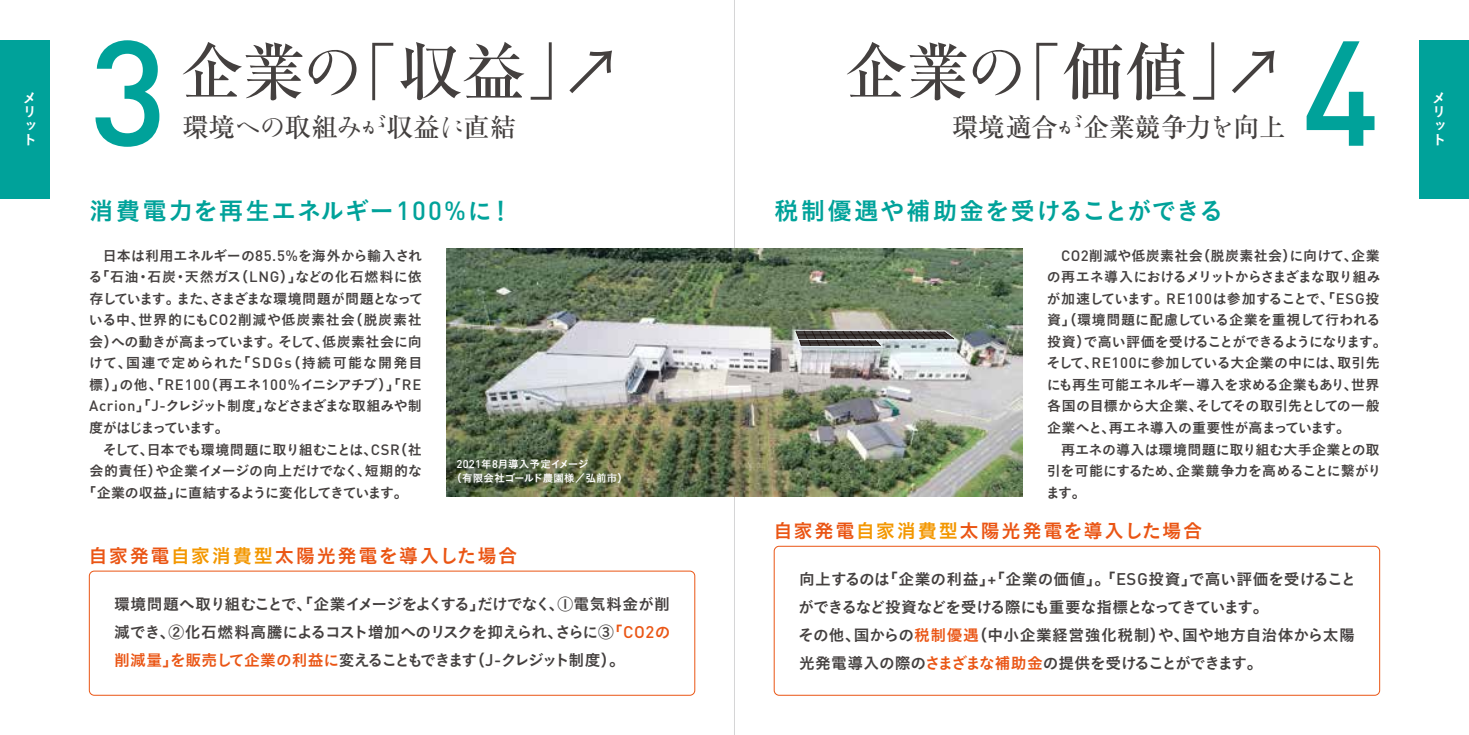
<style>
.page{position:relative;width:1469px;height:735px;background:#fff}
.page>*{position:absolute;margin:0;border:0;box-sizing:border-box;transform-origin:0 0}
.t1{font:500 146.47px "DINOT";color:#00a29a}
.t2{font:500 63px "Ryumin Pro";letter-spacing:-.01em;color:#44403f}
.t3{font:500 26.25px "Ryumin Pro";letter-spacing:.01em;color:#44403f}
.t4{font:24.5px "Koburina Go Std N W6";letter-spacing:.045em;color:#00a29a}
.t5{font:19.25px "Koburina Go Std N W6";letter-spacing:.09em;color:#ea5514}
.t6{font:15.75px/28px "Koburina Go Std N W6";letter-spacing:-.015em;color:#44403f;text-align:justify}
.t7{font:14px/21.5px "Koburina Go Std N W6";letter-spacing:-.01em;color:#44403f}
.t8{font:14px "Koburina Go Std N W6";letter-spacing:-.045em;color:#44403f}
.t9{font:14px "Koburina Go Std N W6";letter-spacing:.015em;color:#44403f}
.t10{font:14px "Koburina Go Std N W6";letter-spacing:-.085em;color:#44403f}
.t11{font:14px/14px "Koburina Go Std N W6";color:#fff}
.t12{font:10.5px/14px "Koburina Go Std N W6";letter-spacing:-.005em;color:#fff}
.s1{font-family:"Seimin Kana Classic OT M";font-weight:400}
.s2{font-family:"Koz Go Pr 6 N";font-weight:400}
.s3{font-family:"DINOT";font-weight:500;font-size:25.9px}
.s4{font-family:"DINOT";font-weight:500;font-size:14.88px}
.s5{font-family:"DINOT";font-weight:500;font-size:11.2px}
.s6{color:#f39700}
.s7{color:#ea5514}
.s8{font-family:"DINOT";font-weight:500;font-size:16.62px;color:#ea5514}
.s9{font-family:"DINOT";font-weight:500;font-size:16.62px}
</style>
<div class="page">
<div style="left:0;top:40px;width:50px;height:158px;background:#00a29a"></div>
<div style="left:1419px;top:40px;width:49px;height:158px;background:#00a29a"></div>
<div style="left:89px;top:570px;width:606px;height:125px;border:1px solid #ea5514;border-radius:5px"></div>
<div style="left:773px;top:545px;width:606px;height:150px;border:1px solid #ea5514;border-radius:5px"></div>
<img style="left:446px;top:248px;width:576px;height:248px">
<svg style="left:795px;top:330px;width:159px;height:16px;background:#6e6e6d"></svg>
<p class="t11" style="left:23px;top:91px;width:14px">メリット</p>
<h1 class="t1" style="left:89px;top:-1px;width:80px">3</h1>
<h2 class="t2" style="left:180px;top:22px;width:444px">企業<span class="s1">の</span>「収益」<span class="s2">↗</span></h2>
<h3 class="t3" style="left:182px;top:107px;width:336px">環境<span class="s1">への</span>取組<span class="s1">みが</span>収益<span class="s1">に</span>直結</h3>
<h3 class="t4" style="left:89px;top:192px;width:425px">消費電力を再生エネルギー<span class="s3">100%</span>に！</h3>
<p class="t7" style="left:88px;top:245px;width:336px;text-indent:14px">日本は利用エネルギーの<span class="s4">85.5%</span>を海外から輸入される「石油・石炭・天然ガス（<span class="s4">LNG</span>）」などの化石燃料に依存しています。また、さまざまな環境問題が問題となっている中、世界的にも<span class="s4">CO2</span>削減や低炭素社会（脱炭素社会）への動きが高まっています。そして、低炭素社会に向けて、国連で定められた「<span class="s4">SDGs</span>（持続可能な開発目標）」の他、「<span class="s4">RE100</span>（再エネ<span class="s4">100%</span>イニシアチブ）」「<span class="s4">RE<br>Acrion</span>」「<span class="s4">J-</span>クレジット制度」などさまざまな取組みや制度がはじまっています。</p>
<p class="t8" style="left:103px;top:438px;width:321px">そして、日本でも環境問題に取り組むことは、<span class="s4">CSR</span>（社</p>
<p class="t9" style="left:89px;top:460px;width:334px">会的責任）や企業イメージの向上だけでなく、短期的な</p>
<p class="t10" style="left:82px;top:481px;width:327px">「企業の収益」に直結するように変化してきています。</p>
<p class="t12" style="left:451px;top:457px;width:178px;text-indent:5px"><span class="s5">2021</span>年<span class="s5">8</span>月導入予定イメージ<br>（有限会社ゴールド農園様／弘前市）</p>
<h3 class="t5" style="left:89px;top:541px;width:430px">自家発電<span class="s6">自家消費型</span>太陽光発電を導入した場合</h3>
<p class="t6" style="left:114px;top:590px;width:558px">環境問題へ取り組むことで、「企業イメージをよくする」だけでなく、①電気料金が削減でき、②化石燃料高騰によるコスト増加へのリスクを抑えられ、さらに③<span class="s7">「</span><span class="s8">CO2</span><span class="s7">の削減量」を販売して企業の利益に</span>変えることもできます（<span class="s9">J-</span>クレジット制度）。</p>
<h2 class="t2" style="left:844px;top:22px;width:443px">企業<span class="s1">の</span>「価値」<span class="s2">↗</span></h2>
<h3 class="t3" style="left:951px;top:107px;width:335px">環境適合<span class="s1">が</span>企業競争力<span class="s1">を</span>向上</h3>
<h3 class="t4" style="left:774px;top:192px;width:451px">税制優遇や補助金を受けることができる</h3>
<h1 class="t1" style="left:1301px;top:-1px;width:80px">4</h1>
<p class="t7" style="left:1046px;top:245px;width:342px;text-indent:15px"><span class="s4">CO2</span>削減や低炭素社会（脱炭素社会）に向けて、企業の再エネ導入におけるメリットからさまざまな取り組みが加速しています。<span class="s4">RE100</span>は参加することで、「<span class="s4">ESG</span>投資」（環境問題に配慮している企業を重視して行われる投資）で高い評価を受けることができるようになります。そして、<span class="s4">RE100</span>に参加している大企業の中には、取引先にも再生可能エネルギー導入を求める企業もあり、世界各国の目標から大企業、そしてその取引先としての一般企業へと、再エネ導入の重要性が高まっています。</p>
<p class="t7" style="left:1046px;top:438px;width:337px;text-indent:15px">再エネの導入は環境問題に取り組む大手企業との取引を可能にするため、企業競争力を高めることに繋がります。</p>
<h3 class="t5" style="left:773px;top:516px;width:430px">自家発電<span class="s6">自家消費型</span>太陽光発電を導入した場合</h3>
<p class="t6" style="left:798px;top:565px;width:559px;text-align:left">向上するのは「企業の利益」<span class="s9">+</span>「企業の価値」。「<span class="s9">ESG</span>投資」で高い評価を受けることができるなど投資などを受ける際にも重要な指標となってきています。<br>その他、国からの<span class="s7">税制優遇</span>（中小企業経営強化税制）や、国や地方自治体から太陽光発電導入の際の<span class="s7">さまざまな補助金</span>の提供を受けることができます。</p>
<p class="t11" style="left:1432px;top:91px;width:14px">メリット</p>
</div>
